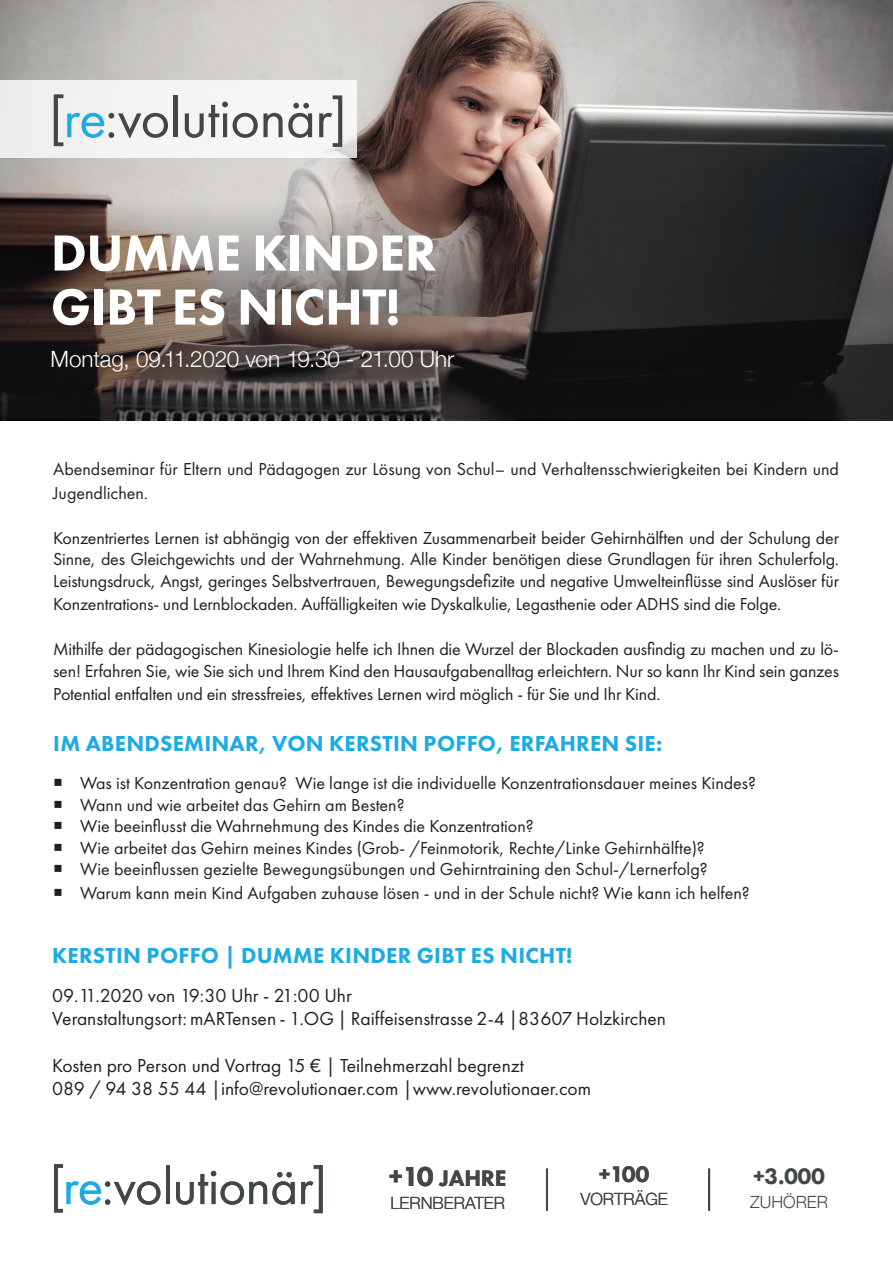
<style>
.page{position:relative;width:893px;height:1263px;background:#fff}
.page>*{position:absolute;margin:0;border:0;box-sizing:border-box;transform-origin:0 0}
.t1{font:800 52.5px/54px "Futura PT";letter-spacing:-.01em;color:#fff}
.t2{font:800 23.4px "Futura PT";letter-spacing:-.02em;color:#444749}
.t3{font:800 22.5px "Futura PT";letter-spacing:.01em;color:#1cabe2}
.t4{font:300 22.5px "Helvetica Neue";letter-spacing:-.005em;color:#fff}
.t5{font:19.5px/23.4px "Futura PT";color:#231f20}
.t6{font:18px/21.6px "Futura PT";color:#231f20}
.t7{font:300 16.8px "Helvetica Neue";color:#444749}
.s1{font-size:28.35px}
</style>
<div class="page">
<img style="left:0;top:0;width:893px;height:421px">
<svg style="left:0;top:202px;width:893px;height:217px;background:#453f3d"></svg>
<div style="left:0;top:80px;width:356px;height:78px;background:#f5f5f4"></div>
<svg style="left:54px;top:94px;width:114px;height:52px"></svg>
<hr style="left:174px;top:95px;width:4px;height:42px;background:#444749">
<svg style="left:185px;top:101px;width:127px;height:37px"></svg>
<svg style="left:319px;top:95px;width:23px;height:52px"></svg>
<hr style="left:546px;top:1168px;width:2px;height:43px;background:#444749">
<hr style="left:708px;top:1168px;width:2px;height:43px;background:#444749">
<svg style="left:54px;top:1164px;width:106px;height:48px"></svg>
<hr style="left:166px;top:1165px;width:4px;height:39px;background:#444749">
<svg style="left:176px;top:1171px;width:119px;height:34px"></svg>
<svg style="left:301px;top:1165px;width:22px;height:48px"></svg>
<h1 class="t1" style="left:51px;top:230px;width:387px">DUMME KINDER<br>GIBT ES NICHT!</h1>
<p class="t4" style="left:51px;top:347px;width:405px">Montag, 09.11.2020 von 19.30 - 21.00 Uhr</p>
<p class="t6" style="left:53px;top:459px;width:787px;line-height:23.4px">Abendseminar für Eltern und Pädagogen zur Lösung von Schul– und Verhaltensschwierigkeiten bei Kindern und<br>Jugendlichen.</p>
<p class="t6" style="left:53px;top:528px;width:787px;text-align:justify">Konzentriertes Lernen ist abhängig von der effektiven Zusammenarbeit beider Gehirnhälften und der Schulung der Sinne, des Gleichgewichts und der Wahrnehmung. Alle Kinder benötigen diese Grundlagen für ihren Schulerfolg.<br>Leistungsdruck, Angst, geringes Selbstvertrauen, Bewegungsdefizite und negative Umwelteinflüsse sind Auslöser für</p>
<p class="t6" style="left:53px;top:595px;width:730px">Konzentrations- und Lernblockaden. Auffälligkeiten wie Dyskalkulie, Legasthenie oder ADHS sind die Folge.</p>
<p class="t6" style="left:53px;top:640px;width:787px">Mithilfe der pädagogischen Kinesiologie helfe ich Ihnen die Wurzel der Blockaden ausfindig zu machen und zu lö&shy;sen! Erfahren Sie, wie Sie sich und Ihrem Kind den Hausaufgabenalltag erleichtern. Nur so kann Ihr Kind sein ganzes</p>
<p class="t6" style="left:53px;top:685px;width:609px">Potential entfalten und ein stressfreies, effektives Lernen wird möglich - für Sie und Ihr Kind.</p>
<p class="t3" style="left:53px;top:734px;width:610px">IM ABENDSEMINAR, VON KERSTIN POFFO, ERFAHREN SIE:</p>
<p class="t6" style="left:80px;top:773px;width:677px">Was ist Konzentration genau? Wie lange ist die individuelle Konzentrationsdauer meines Kindes?<br>Wann und wie arbeitet das Gehirn am Besten?<br>Wie beeinflusst die Wahrnehmung des Kindes die Konzentration?<br>Wie arbeitet das Gehirn meines Kindes (Grob- /Feinmotorik, Rechte/Linke Gehirnhälfte)?<br>Wie beeinflussen gezielte Bewegungsübungen und Gehirntraining den Schul-/Lernerfolg?</p>
<p class="t6" style="left:80px;top:883px;width:671px">Warum kann mein Kind Aufgaben zuhause lösen - und in der Schule nicht? Wie kann ich helfen?</p>
<p class="t3" style="left:52px;top:946px;width:522px">KERSTIN POFFO | DUMME KINDER GIBT ES NICHT!</p>
<p class="t5" style="left:52px;top:985px;width:615px">09.11.2020 von 19:30 Uhr - 21:00 Uhr<br>Veranstaltungsort: mARTensen - 1.OG | Raiffeisenstrasse 2-4 |83607 Holzkirchen</p>
<p class="t5" style="left:52px;top:1055px;width:541px">Kosten pro Person und Vortrag 15 € | Teilnehmerzahl begrenzt<br>089 / 94 38 55 44 |info@revolutionaer.com |www.revolutionaer.com</p>
<p class="t2" style="left:389px;top:1168px;width:119px"><span class="s1">+10</span> JAHRE</p>
<p class="t7" style="left:390px;top:1194px;width:116px">LERNBERATER</p>
<p class="t2" style="left:599px;top:1164px;width:52px">+100</p>
<p class="t7" style="left:580px;top:1190px;width:89px">VORTRÄGE</p>
<p class="t2" style="left:753px;top:1167px;width:73px">+3.000</p>
<p class="t7" style="left:750px;top:1193px;width:80px">ZUHÖRER</p>
</div>
